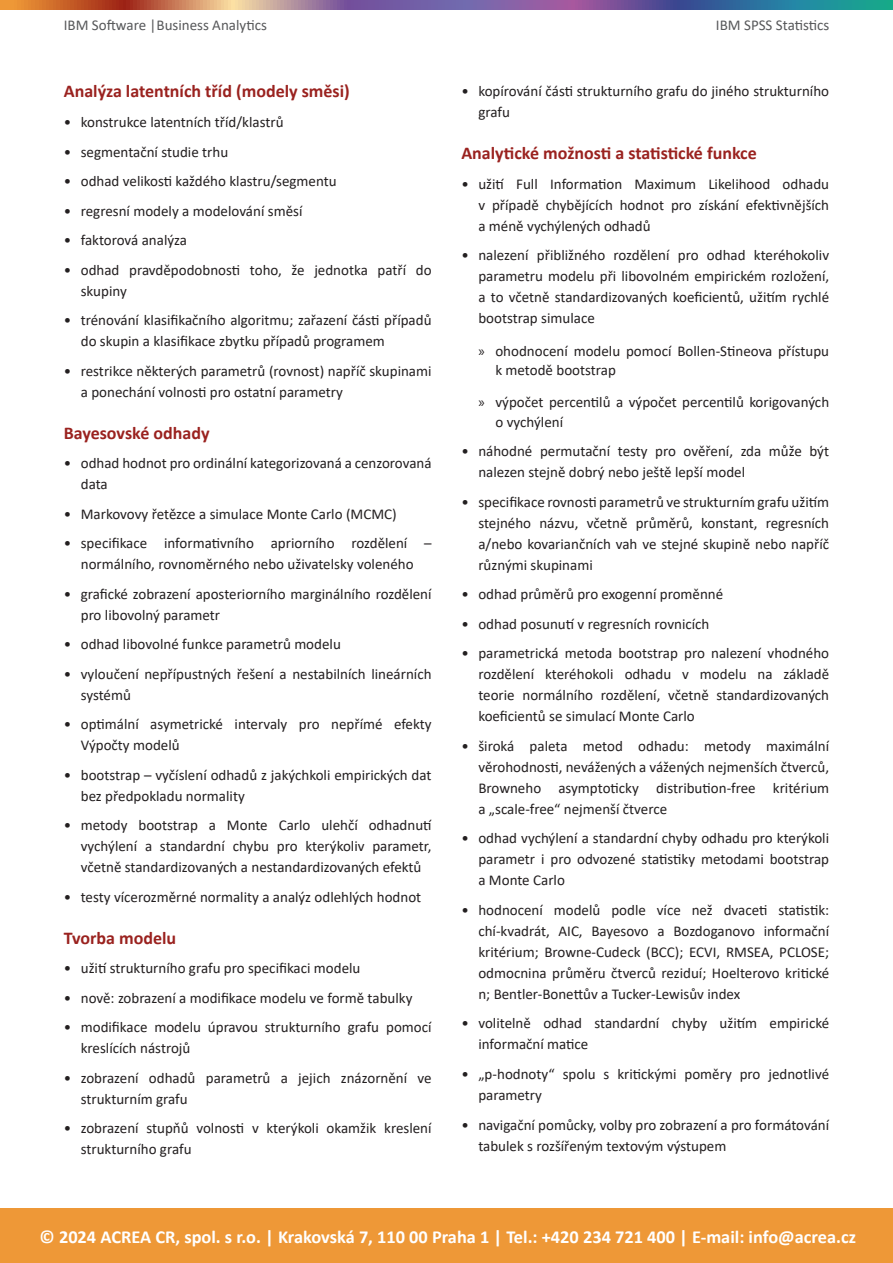
<style>
.page{position:relative;width:893px;height:1263px;background:#fff}
.page>*{position:absolute;margin:0;border:0;box-sizing:border-box;transform-origin:0 0}
.t1{font:700 18.3px "Calibri";color:#fff}
.t2{font:700 18px "Calibri";color:#9a221f}
.t3{font:15px/21px "Calibri";color:#231f20}
.t4{font:15px "Calibri";color:#57585a}
.s1{font-family:"Myriad Pro"}
</style>
<div class="page">
<div style="left:0;top:1209px;width:893px;height:54px;background:#ee9837"></div>
<svg style="left:0;top:0;width:893px;height:9px;background:#827085"></svg>
<p class="t4" style="left:64px;top:14px;width:205px">IBM Software |Business Analytics</p>
<p class="t4" style="left:716px;top:14px;width:115px">IBM SPSS Statistics</p>
<p class="t2" style="left:64px;top:79px;width:288px">Analýza latentních tříd (modely směsi)</p>
<p class="t3" style="left:64px;top:111px;width:221px">• konstrukce latentních tříd/klastrů</p>
<p class="t3" style="left:64px;top:141px;width:166px">• segmentační studie trhu</p>
<p class="t3" style="left:64px;top:170px;width:274px">• odhad velikosti každého klastru/segmentu</p>
<p class="t3" style="left:64px;top:200px;width:240px">• regresní modely a modelování směsí</p>
<p class="t3" style="left:64px;top:229px;width:125px">• faktorová analýza</p>
<p class="t3" style="left:81px;top:259px;width:352px;text-indent:-17px">• odhad pravděpodobnosti toho, že jednotka patří do skupiny</p>
<p class="t3" style="left:81px;top:309px;width:352px;text-indent:-17px">• trénování klasifikačního algoritmu; zařazení části případů do skupin a klasifikace zbytku případů programem</p>
<p class="t3" style="left:81px;top:360px;width:352px;text-indent:-17px">• restrikce některých parametrů (rovnost) napříč skupinami a ponechání volnosti pro ostatní parametry</p>
<p class="t2" style="left:64px;top:420px;width:147px">Bayesovské odhady</p>
<p class="t3" style="left:81px;top:452px;width:352px;text-indent:-17px">• odhad hodnot pro ordinální kategorizovaná a cenzorovaná data</p>
<p class="t3" style="left:64px;top:503px;width:334px">• Markovovy řetězce a simulace Monte Carlo (MCMC)</p>
<p class="t3" style="left:64px;top:532px;width:369px;text-align:center">• specifikace informativního apriorního rozdělení – normálního, rovnoměrného nebo uživatelsky voleného</p>
<p class="t3" style="left:81px;top:583px;width:352px;text-indent:-17px">• grafické zobrazení aposteriorního marginálního rozdělení pro libovolný parametr</p>
<p class="t3" style="left:64px;top:633px;width:279px">• odhad libovolné funkce parametrů modelu</p>
<p class="t3" style="left:81px;top:663px;width:352px;text-indent:-17px">• vyloučení nepřípustných řešení a nestabilních lineárních systémů</p>
<p class="t3" style="left:81px;top:713px;width:352px;text-indent:-17px">• optimální asymetrické intervaly pro nepřímé efekty<br>Výpočty modelů</p>
<p class="t3" style="left:81px;top:764px;width:352px;text-indent:-17px">• bootstrap – vyčíslení odhadů z jakýchkoli empirických dat bez předpokladu normality</p>
<p class="t3" style="left:81px;top:814px;width:352px;text-align:justify;text-indent:-17px">• metody bootstrap a Monte Carlo ulehčí odhadnutí vychýlení a standardní chybu pro kterýkoliv parametr, včetně standardizovaných a nestandardizovaných efektů</p>
<p class="t3" style="left:64px;top:886px;width:359px">• testy vícerozměrné normality a analýz odlehlých hodnot</p>
<p class="t2" style="left:64px;top:925px;width:114px">Tvorba modelu</p>
<p class="t3" style="left:64px;top:957px;width:298px">• užití strukturního grafu pro specifikaci modelu</p>
<p class="t3" style="left:64px;top:987px;width:350px">• nově: zobrazení a modifikace modelu ve formě tabulky</p>
<p class="t3" style="left:81px;top:1016px;width:352px;text-indent:-17px">• modifikace modelu úpravou strukturního grafu pomocí kreslících nástrojů</p>
<p class="t3" style="left:81px;top:1067px;width:352px;text-indent:-17px">• zobrazení odhadů parametrů a jejich znázornění ve strukturním grafu</p>
<p class="t3" style="left:81px;top:1117px;width:352px;text-indent:-17px">• zobrazení stupňů volnosti v kterýkoli okamžik kreslení strukturního grafu</p>
<p class="t3" style="left:478px;top:80px;width:352px;text-indent:-17px">• kopírování části strukturního grafu do jiného strukturního grafu</p>
<p class="t2" style="left:461px;top:141px;width:297px">Analytické možnosti a statistické funkce</p>
<p class="t3" style="left:478px;top:173px;width:352px;text-align:justify;text-indent:-17px">• užití Full Information Maximum Likelihood odhadu v případě chybějících hodnot pro získání efektivnějších a méně vychýlených odhadů</p>
<p class="t3" style="left:478px;top:244px;width:352px;text-align:justify;text-indent:-17px">• nalezení přibližného rozdělení pro odhad kteréhokoliv parametru modelu při libovolném empirickém rozložení, a to včetně standardizovaných koeficientů, užitím rychlé bootstrap simulace</p>
<p class="t3" style="left:495px;top:340px;width:335px;line-height:19.5px;text-indent:-17px"><span class="s1">»</span> ohodnocení modelu pomocí Bollen‐Stineova přístupu k metodě bootstrap</p>
<p class="t3" style="left:495px;top:392px;width:335px;line-height:19.5px;text-indent:-17px"><span class="s1">»</span> výpočet percentilů a výpočet percentilů korigovaných o vychýlení</p>
<p class="t3" style="left:478px;top:440px;width:352px;text-indent:-17px">• náhodné permutační testy pro ověření, zda může být nalezen stejně dobrý nebo ještě lepší model</p>
<p class="t3" style="left:478px;top:491px;width:352px;text-align:justify;text-indent:-17px">• specifikace rovnosti parametrů ve strukturním grafu užitím stejného názvu, včetně průměrů, konstant, regresních a/nebo kovariančních vah ve stejné skupině nebo napříč různými skupinami</p>
<p class="t3" style="left:461px;top:583px;width:263px">• odhad průměrů pro exogenní proměnné</p>
<p class="t3" style="left:461px;top:613px;width:250px">• odhad posunutí v regresních rovnicích</p>
<p class="t3" style="left:478px;top:642px;width:352px;text-align:justify;text-indent:-17px">• parametrická metoda bootstrap pro nalezení vhodného rozdělení kteréhokoli odhadu v modelu na základě teorie normálního rozdělení, včetně standardizovaných koeficientů se simulací Monte Carlo</p>
<p class="t3" style="left:478px;top:735px;width:352px;text-align:justify;text-indent:-17px">• široká paleta metod odhadu: metody maximální věrohodnosti, nevážených a vážených nejmenších čtverců, Browneho asymptoticky distribution‐free kritérium a „scale‐free“ nejmenší čtverce</p>
<p class="t3" style="left:478px;top:827px;width:352px;text-align:justify;text-indent:-17px">• odhad vychýlení a standardní chyby odhadu pro kterýkoli parametr i pro odvozené statistiky metodami bootstrap a Monte Carlo</p>
<p class="t3" style="left:478px;top:899px;width:352px;text-align:justify;text-indent:-17px">• hodnocení modelů podle více než dvaceti statistik: chí‐kvadrát, AIC, Bayesovo a Bozdoganovo informační kritérium; Browne‐Cudeck (BCC); ECVI, RMSEA, PCLOSE; odmocnina průměru čtverců reziduí; Hoelterovo kritické n; Bentler‐Bonettův a Tucker‐Lewisův index</p>
<p class="t3" style="left:478px;top:1012px;width:352px;text-indent:-17px">• volitelně odhad standardní chyby užitím empirické informační matice</p>
<p class="t3" style="left:478px;top:1063px;width:352px;text-indent:-17px">• „p‐hodnoty“ spolu s kritickými poměry pro jednotlivé parametry</p>
<p class="t3" style="left:478px;top:1113px;width:352px;text-indent:-17px">• navigační pomůcky, volby pro zobrazení a pro formátování tabulek s rozšířeným textovým výstupem</p>
<p class="t1" style="left:40px;top:1224px;width:818px">© 2024 ACREA CR, spol. s r.o. | Krakovská 7, 110 00 Praha 1 | Tel.: +420 234 721 400 | E-mail: info@acrea.cz</p>
</div>
